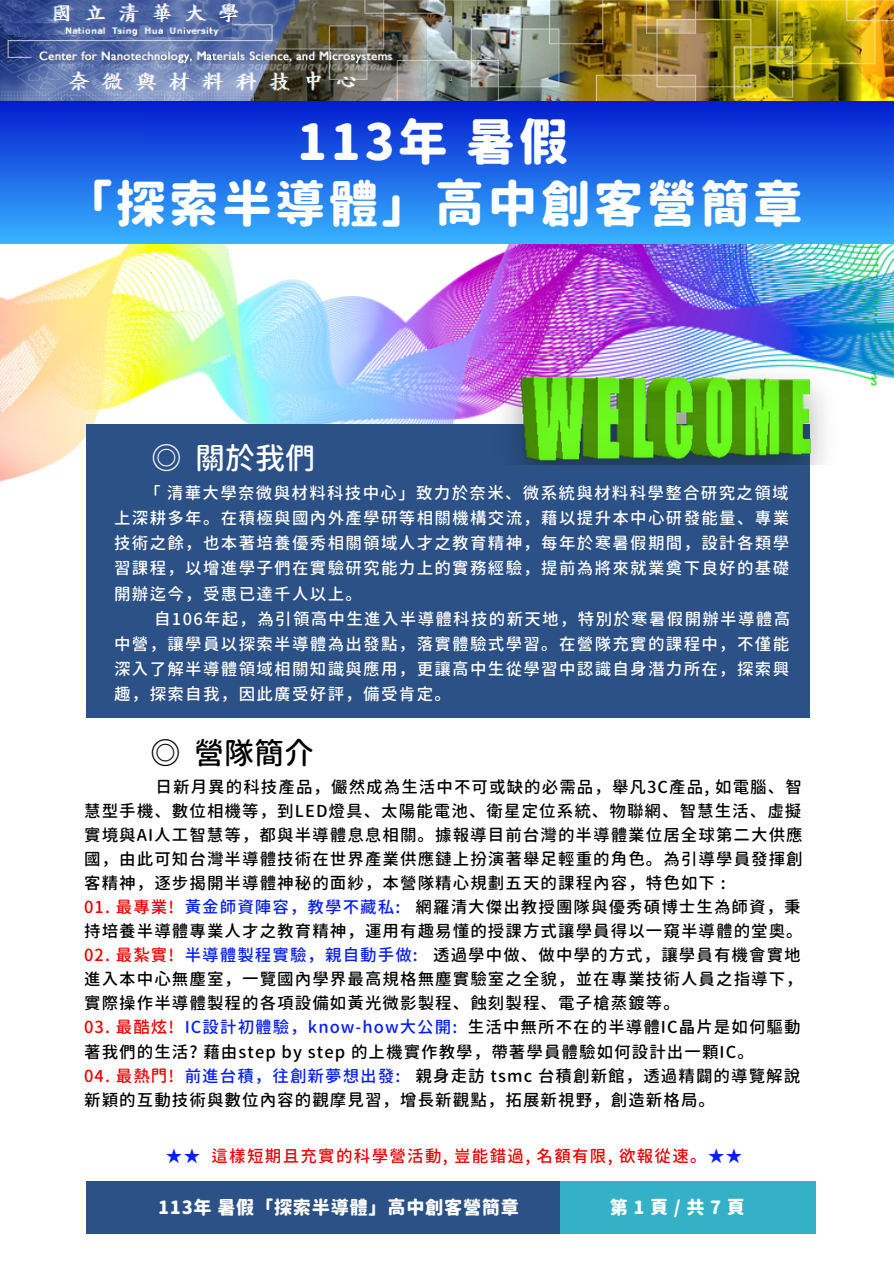
<style>
.page{position:relative;width:894px;height:1264px;background:#fff}
.page>*{position:absolute;margin:0;border:0;box-sizing:border-box;transform-origin:0 0}
.t1{font:800 49.5px/62.7px "Gen Jyuu Gothic";letter-spacing:.07em;color:#fff;text-align:center}
.t2{font:500 30px "Gen Jyuu Gothic";color:#000}
.t3{font:500 30px "Gen Jyuu Gothic";color:#fff}
.t4{font:800 18.15px "Gen Jyuu Gothic";letter-spacing:.04em;color:#fff}
.t5{font:500 16.5px/24px "Gen Jyuu Gothic";letter-spacing:.065em;color:#000;text-align:right}
.t6{font:500 16.5px/25.2px "Gen Jyuu Gothic";letter-spacing:.08em;color:#fff;text-align:justify}
.t7{font:500 16.5px "Gen Jyuu Gothic";letter-spacing:.065em;color:#081efd}
.t8{font:500 16.5px "Gen Jyuu Gothic";letter-spacing:.08em;color:#ef0000}
.s1{color:#ef0000}
.s2{color:#081efd}
.s3{color:#000}
</style>
<div class="page">
<img style="left:0;top:243px;width:893px;height:239px">
<div style="left:86px;top:1180px;width:499px;height:53px;background:#2b5187"></div>
<div style="left:560px;top:1180px;width:255px;height:53px;background:#34b1c7"></div>
<div style="left:86px;top:424px;width:724px;height:294px;background:#2b5187"></div>
<div style="left:447px;top:92px;width:151px;height:151px;background:linear-gradient(to bottom,#0617c5,#34b1ff)"></div>
<div style="left:0;top:92px;width:148px;height:151px;background:linear-gradient(to bottom,#0719cb,#34b1ff)"></div>
<div style="left:146px;top:92px;width:151px;height:151px;background:linear-gradient(to bottom,#0718c9,#34b0ff)"></div>
<div style="left:296px;top:92px;width:152px;height:151px;background:linear-gradient(to bottom,#0717c6,#34b1ff)"></div>
<div style="left:747px;top:92px;width:146px;height:151px;background:linear-gradient(to bottom,#0a1ac0,#32b0ff)"></div>
<div style="left:597px;top:92px;width:151px;height:151px;background:linear-gradient(to bottom,#0918c2,#33b1ff)"></div>
<img style="left:0;top:0;width:893px;height:100px">
<img style="left:485px;top:366px;width:358px;height:98px">
<h1 class="t1" style="left:63px;top:109px;width:741px">113年暑假<br>「探索半導體」高中創客營簡章</h1>
<p class="t3" style="left:151px;top:437px;width:165px">◎ 關於我們</p>
<p class="t6" style="left:114px;top:480px;width:676px;text-indent:30px">「清華大學奈微與材料科技中心」致力於奈米、微系統與材料科學整合研究之領域上深耕多年。在積極與國內外產學研等相關機構交流，藉以提升本中心研發能量、專業技術之餘，也本著培養優秀相關領域人才之教育精神，每年於寒暑假期間，設計各類學習課程，以增進學子們在實驗研究能力上的實務經驗，提前為將來就業奠下良好的基礎開辦迄今，受惠已達千人以上。</p>
<p class="t6" style="left:114px;top:606px;width:677px;text-align:right">自106年起，為引領高中生進入半導體科技的新天地，特別於寒暑假開辦半導體高<br>中營，讓學員以探索半導體為出發點，落實體驗式學習。在營隊充實的課程中，不僅能</p>
<p class="t6" style="left:114px;top:656px;width:676px">深入了解半導體領域相關知識與應用，更讓高中生從學習中認識自身潛力所在，探索興趣，探索自我，因此廣受好評，備受肯定。</p>
<p class="t2" style="left:150px;top:731px;width:165px">◎ 營隊簡介</p>
<p class="t5" style="left:84px;top:774px;width:719px">日新月異的科技產品，儼然成為生活中不可或缺的必需品，舉凡3C產品, 如電腦、智<br>慧型手機、數位相機等，到LED燈具、太陽能電池、衛星定位系統、物聯網、智慧生活、虛擬</p>
<h2 class="t5" style="left:84px;top:822px;width:720px;text-align:justify">實境與AI人工智慧等，都與半導體息息相關。據報導目前台灣的半導體業位居全球第二大供應國，由此可知台灣半導體技術在世界產業供應鏈上扮演著舉足輕重的角色。為引導學員發揮創客精神，逐步揭開半導體神秘的面紗，本營隊精心規劃五天的課程內容，特色如下 :</h2>
<p class="t5" style="left:84px;top:894px;width:717px"><span class="s1">01. 最專業!</span> <span class="s2">黃金師資陣容，教學不藏私:</span> 網羅清大傑出教授團隊與優秀碩博士生為師資，秉</p>
<p class="t5" style="left:84px;top:918px;width:720px">持培養半導體專業人才之教育精神，運用有趣易懂的授課方式讓學員得以一窺半導體的堂奧。</p>
<p class="t5" style="left:84px;top:942px;width:717px"><span class="s1">02. 最紮實!</span> <span class="s2">半導體製程實驗，親自動手做:</span> 透過學中做、做中學的方式，讓學員有機會實地</p>
<h2 class="t5" style="left:84px;top:967px;width:720px;text-align:left">進入本中心無塵室，一覽國內學界最高規格無塵實驗室之全貌，並在專業技術人員之指導下，實際操作半導體製程的各項設備如黃光微影製程、蝕刻製程、電子槍蒸鍍等。</h2>
<p class="t7" style="left:84px;top:1015px;width:717px"><span class="s1">03. 最酷炫!</span> IC設計初體驗，know-how大公開: <span class="s3">生活中無所不在的半導體IC晶片是如何驅動</span></p>
<p class="t5" style="left:84px;top:1039px;width:671px">著我們的生活? 藉由step by step 的上機實作教學，帶著學員體驗如何設計出一顆IC。</p>
<p class="t5" style="left:84px;top:1063px;width:717px"><span class="s1">04. 最熱門!</span> <span class="s2">前進台積，往創新夢想出發:</span> 親身走訪 tsmc 台積創新館，透過精闢的導覽解說</p>
<p class="t5" style="left:84px;top:1087px;width:632px">新穎的互動技術與數位內容的觀摩見習，增長新觀點，拓展新視野，創造新格局。</p>
<p class="t8" style="left:166px;top:1144px;width:577px"><span class="s2">★★</span> 這樣短期且充實的科學營活動, 豈能錯過, 名額有限, 欲報從速。<span class="s2">★★</span></p>
<p class="t4" style="left:158px;top:1193px;width:362px">113年暑假「探索半導體」高中創客營簡章</p>
<p class="t4" style="left:609px;top:1193px;width:137px">第1頁/共7頁</p>
</div>
